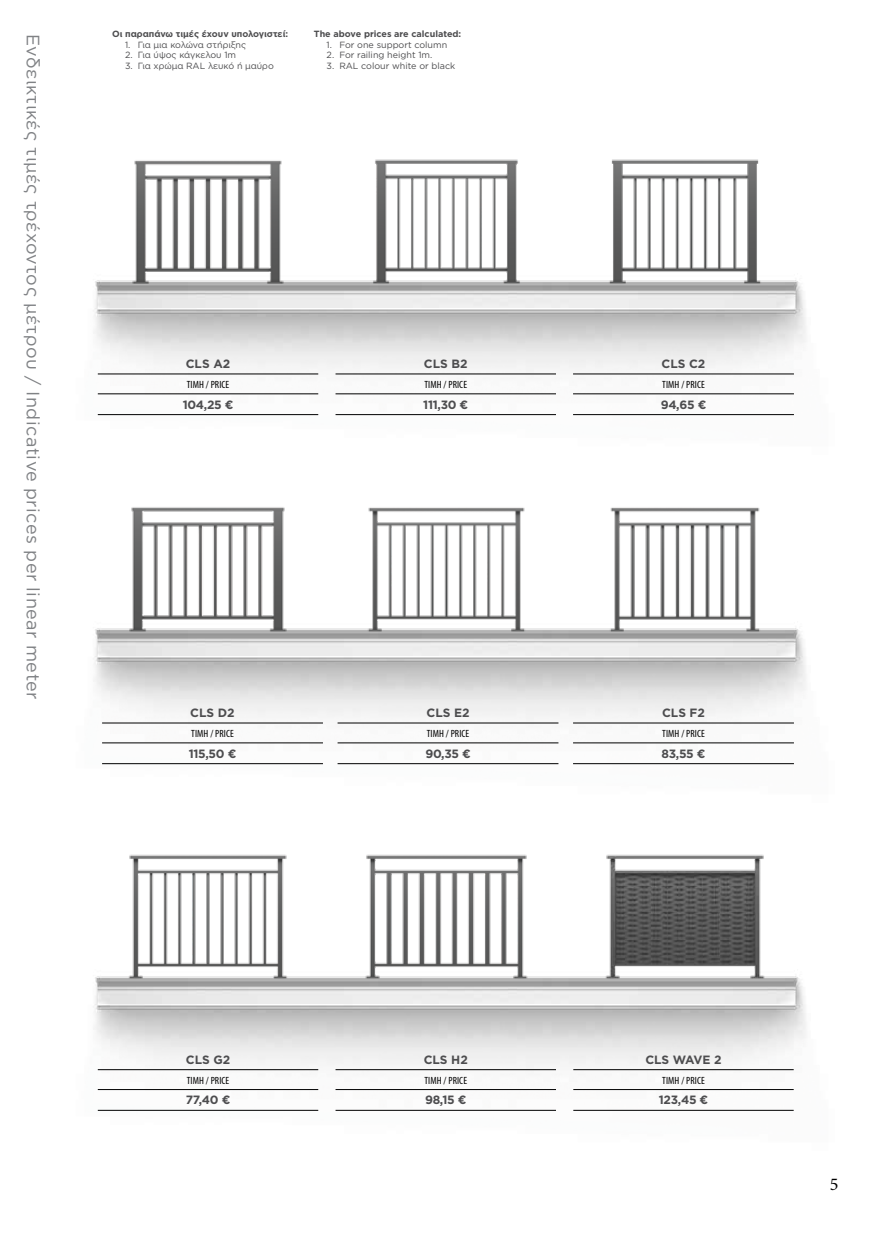
<style>
.page{position:relative;width:893px;height:1234px;background:#fff}
.page>*{position:absolute;margin:0;border:0;box-sizing:border-box;transform-origin:0 0}
.t1{font:18px "Gotham Greek";letter-spacing:.025em;color:#808285}
.t2{font:18px "Minion Pro";color:#000}
.t3{font:700 12px "Gotham Greek";color:#4d4d4f}
.t4{font:condensed 10.5px "Myriad Pro";letter-spacing:.01em;color:#000}
.t5{font:9px "Gotham Greek";color:#4d4d4f}
.t6{font:700 9px "Gotham Greek";color:#4d4d4f}
</style>
<div class="page">
<img style="left:94px;top:976px;width:712px;height:135px">
<hr style="left:338px;top:722px;width:220px;height:1px;background:#000">
<hr style="left:338px;top:742px;width:220px;height:1px;background:#000">
<hr style="left:338px;top:763px;width:220px;height:1px;background:#000">
<hr style="left:336px;top:373px;width:220px;height:1px;background:#000">
<hr style="left:336px;top:393px;width:220px;height:1px;background:#000">
<hr style="left:336px;top:414px;width:220px;height:1px;background:#000">
<hr style="left:336px;top:1069px;width:220px;height:1px;background:#000">
<hr style="left:336px;top:1088px;width:220px;height:1px;background:#000">
<hr style="left:336px;top:1109px;width:220px;height:1px;background:#000">
<hr style="left:98px;top:373px;width:220px;height:1px;background:#000">
<hr style="left:98px;top:393px;width:220px;height:1px;background:#000">
<hr style="left:98px;top:414px;width:220px;height:1px;background:#000">
<hr style="left:98px;top:1069px;width:220px;height:1px;background:#000">
<hr style="left:98px;top:1088px;width:220px;height:1px;background:#000">
<hr style="left:98px;top:1109px;width:220px;height:1px;background:#000">
<hr style="left:102px;top:722px;width:221px;height:1px;background:#000">
<hr style="left:102px;top:742px;width:221px;height:1px;background:#000">
<hr style="left:102px;top:763px;width:221px;height:1px;background:#000">
<hr style="left:573px;top:1069px;width:221px;height:1px;background:#000">
<hr style="left:573px;top:1088px;width:221px;height:1px;background:#000">
<hr style="left:573px;top:1109px;width:221px;height:1px;background:#000">
<hr style="left:573px;top:722px;width:221px;height:1px;background:#000">
<hr style="left:573px;top:742px;width:221px;height:1px;background:#000">
<hr style="left:573px;top:763px;width:221px;height:1px;background:#000">
<hr style="left:573px;top:373px;width:221px;height:1px;background:#000">
<hr style="left:573px;top:393px;width:221px;height:1px;background:#000">
<hr style="left:573px;top:414px;width:221px;height:1px;background:#000">
<img style="left:98px;top:160px;width:220px;height:151px">
<img style="left:336px;top:159px;width:221px;height:152px">
<img style="left:575px;top:159px;width:220px;height:151px">
<img style="left:98px;top:419px;width:220px;height:240px">
<img style="left:336px;top:419px;width:221px;height:240px">
<img style="left:575px;top:419px;width:220px;height:240px">
<img style="left:98px;top:766px;width:220px;height:240px">
<img style="left:336px;top:766px;width:221px;height:240px">
<img style="left:575px;top:766px;width:220px;height:240px">
<h1 class="t1" style="left:43px;top:34px;width:666px;rotate:90deg">Ενδεικτικές τιμές τρέχοντος μέτρου / Indicative prices per linear meter</h1>
<p class="t6" style="left:112px;top:29px;width:177px">Οι παραπάνω τιμές έχουν υπολογιστεί:</p>
<p class="t5" style="left:125px;top:40px;width:123px">1. Για μια κολώνα στήριξης</p>
<p class="t5" style="left:125px;top:50px;width:113px">2. Για ύψος κάγκελου 1m</p>
<p class="t5" style="left:125px;top:61px;width:150px">3. Για χρώμα RAL λευκό ή μαύρο</p>
<p class="t6" style="left:314px;top:29px;width:149px">The above prices are calculated:</p>
<p class="t5" style="left:327px;top:40px;width:122px">1. For one support column</p>
<p class="t5" style="left:327px;top:50px;width:107px">2. For railing height 1m.</p>
<p class="t5" style="left:327px;top:61px;width:130px">3. RAL colour white or black</p>
<h2 class="t3" style="left:186px;top:356px;width:46px">CLS A2</h2>
<p class="t4" style="left:187px;top:378px;width:44px">ΤΙΜΗ / PRICE</p>
<h2 class="t3" style="left:183px;top:397px;width:52px">104,25 €</h2>
<h2 class="t3" style="left:424px;top:356px;width:45px">CLS B2</h2>
<p class="t4" style="left:424px;top:378px;width:44px">ΤΙΜΗ / PRICE</p>
<h2 class="t3" style="left:423px;top:397px;width:46px">111,30 €</h2>
<h2 class="t3" style="left:190px;top:705px;width:46px">CLS D2</h2>
<p class="t4" style="left:191px;top:727px;width:44px">ΤΙΜΗ / PRICE</p>
<h2 class="t3" style="left:189px;top:746px;width:49px">115,50 €</h2>
<h2 class="t3" style="left:426px;top:705px;width:45px">CLS E2</h2>
<p class="t4" style="left:427px;top:727px;width:44px">ΤΙΜΗ / PRICE</p>
<h2 class="t3" style="left:425px;top:746px;width:47px">90,35 €</h2>
<h2 class="t3" style="left:186px;top:1052px;width:46px">CLS G2</h2>
<p class="t4" style="left:187px;top:1073px;width:44px">ΤΙΜΗ / PRICE</p>
<h2 class="t3" style="left:186px;top:1092px;width:46px">77,40 €</h2>
<h2 class="t3" style="left:424px;top:1052px;width:46px">CLS H2</h2>
<p class="t4" style="left:424px;top:1073px;width:44px">ΤΙΜΗ / PRICE</p>
<h2 class="t3" style="left:425px;top:1092px;width:43px">98,15 €</h2>
<h2 class="t3" style="left:661px;top:356px;width:45px">CLS C2</h2>
<p class="t4" style="left:662px;top:378px;width:44px">ΤΙΜΗ / PRICE</p>
<h2 class="t3" style="left:661px;top:397px;width:47px">94,65 €</h2>
<h2 class="t3" style="left:662px;top:705px;width:44px">CLS F2</h2>
<p class="t4" style="left:662px;top:727px;width:44px">ΤΙΜΗ / PRICE</p>
<h2 class="t3" style="left:661px;top:746px;width:46px">83,55 €</h2>
<h2 class="t3" style="left:645px;top:1052px;width:78px">CLS WAVE 2</h2>
<p class="t4" style="left:662px;top:1073px;width:44px">ΤΙΜΗ / PRICE</p>
<h2 class="t3" style="left:659px;top:1092px;width:51px">123,45 €</h2>
<h1 class="t2" style="left:830px;top:1171px;width:10px">5</h1>
</div>
